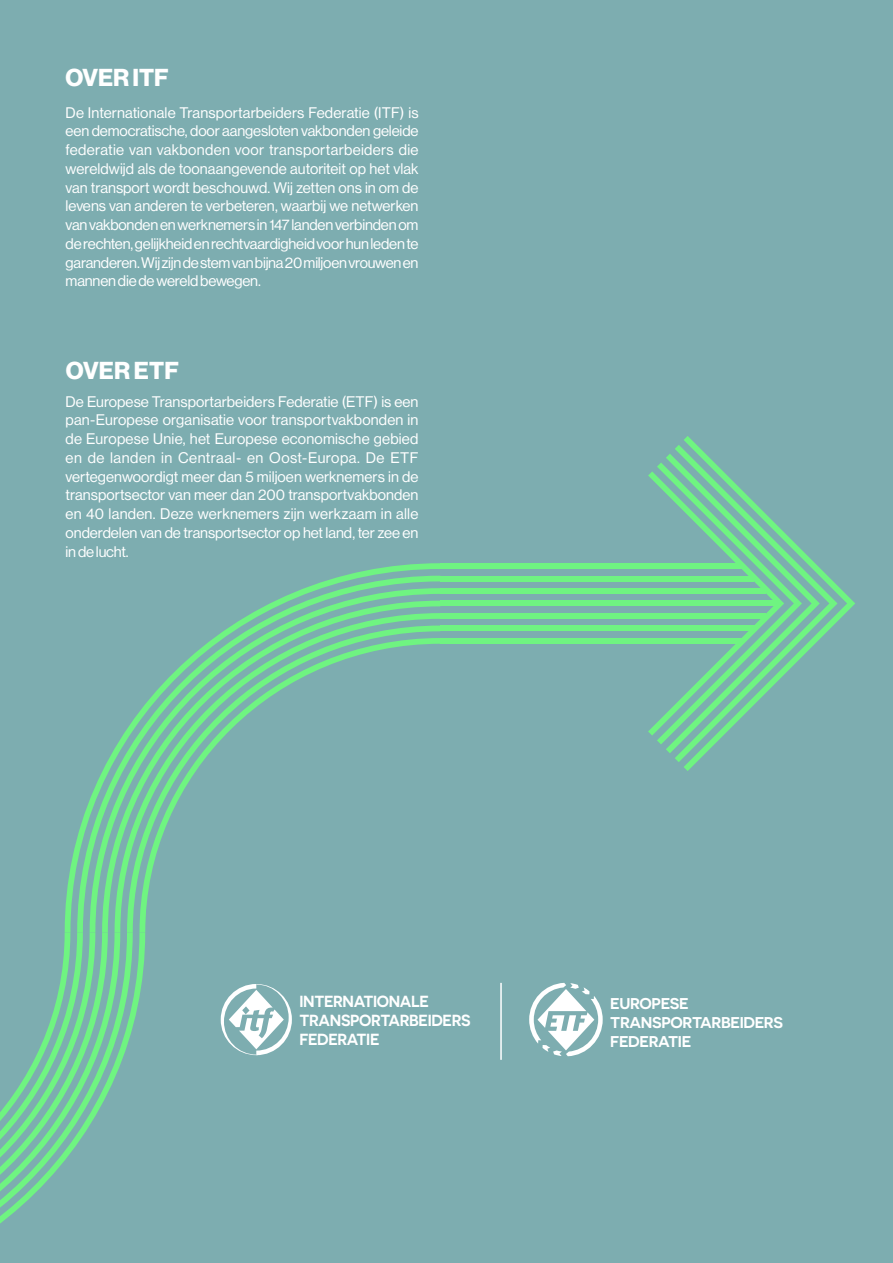
<style>
.page{position:relative;width:893px;height:1263px;background:#7dadb0}
.page>*{position:absolute;margin:0;border:0;box-sizing:border-box;transform-origin:0 0}
.t1{font:24px "N Haas Grotesk DS Pro 75 Bd";color:#fff}
.t2{font:600 16.05px/19.2px "Novecentosanswide";letter-spacing:-.02em;color:#fff;scale:.96 1}
.t3{font:600 15.6px/18.8px "Novecentosanswide";letter-spacing:-.02em;color:#fff}
.t4{font:15px/18.8px "N Haas Grotesk DS Pro 55 Rg";letter-spacing:-.01em;color:#fff;text-align:justify}
</style>
<div class="page">
<svg style="left:65px;top:563px;width:375px;height:369px"></svg>
<svg style="left:77px;top:576px;width:363px;height:356px"></svg>
<svg style="left:90px;top:588px;width:350px;height:344px"></svg>
<svg style="left:102px;top:601px;width:338px;height:331px"></svg>
<svg style="left:115px;top:613px;width:325px;height:319px"></svg>
<svg style="left:127px;top:625px;width:313px;height:307px"></svg>
<svg style="left:140px;top:638px;width:300px;height:294px"></svg>
<svg style="left:133px;top:932px;width:12px;height:93px"></svg>
<svg style="left:0;top:932px;width:133px;height:292px"></svg>
<svg style="left:648px;top:463px;width:18px;height:281px"></svg>
<svg style="left:666px;top:454px;width:9px;height:299px"></svg>
<svg style="left:675px;top:445px;width:9px;height:317px"></svg>
<svg style="left:684px;top:436px;width:171px;height:335px"></svg>
<div style="left:440px;top:638px;width:302px;height:6px;background:#6ff481"></div>
<div style="left:440px;top:625px;width:315px;height:6px;background:#6ff481"></div>
<div style="left:440px;top:613px;width:326px;height:6px;background:#6ff481"></div>
<div style="left:440px;top:601px;width:336px;height:5px;background:#6ff481"></div>
<div style="left:440px;top:588px;width:326px;height:6px;background:#6ff481"></div>
<div style="left:440px;top:576px;width:314px;height:5px;background:#6ff481"></div>
<div style="left:440px;top:563px;width:302px;height:6px;background:#6ff481"></div>
<svg style="left:529px;top:983px;width:74px;height:73px"></svg>
<hr style="left:500px;top:983px;width:2px;height:77px;background:#fff">
<svg style="left:221px;top:984px;width:71px;height:71px"></svg>
<h1 class="t1" style="left:66px;top:64px;width:105px">OVER ITF</h1>
<p class="t4" style="left:66px;top:103px;width:354px">De Internationale Transportarbeiders Federatie (ITF) is een democratische, door aangesloten vakbonden geleide federatie van vakbonden voor transportarbeiders die wereldwijd als de toonaangevende autoriteit op het vlak van transport wordt beschouwd. Wij zetten ons in om de levens van anderen te verbeteren, waarbij we netwerken van vakbonden en werknemers in 147 landen verbinden om de rechten, gelijkheid en rechtvaardigheid voor hun leden te garanderen. Wij zijn de stem van bijna 20 miljoen vrouwen en mannen die de wereld bewegen.</p>
<h1 class="t1" style="left:66px;top:357px;width:115px">OVER ETF</h1>
<p class="t4" style="left:66px;top:392px;width:354px">De Europese Transportarbeiders Federatie (ETF) is een pan-Europese organisatie voor transportvakbonden in de Europese Unie, het Europese economische gebied en de landen in Centraal- en Oost-Europa. De ETF vertegenwoordigt meer dan 5 miljoen werknemers in de transportsector van meer dan 200 transportvakbonden en 40 landen. Deze werknemers zijn werkzaam in alle onderdelen van de transportsector op het land, ter zee en in de lucht.</p>
<p class="t2" style="left:299px;top:991px;width:180px">INTERNATIONALE<br>TRANSPORTARBEIDERS<br>FEDERATIE</p>
<p class="t3" style="left:610px;top:994px;width:174px">EUROPESE<br>TRANSPORTARBEIDERS<br>FEDERATIE</p>
</div>
